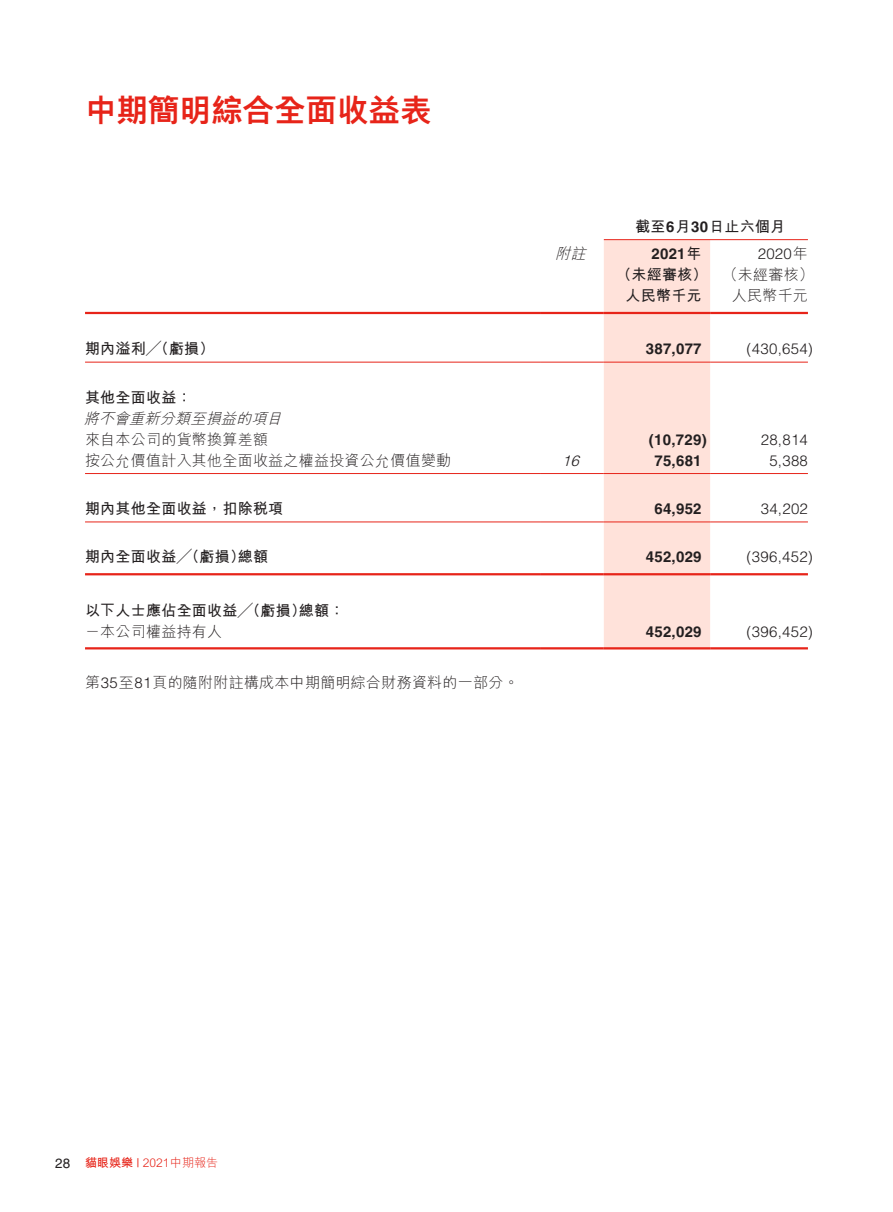
<style>
.page{position:relative;width:893px;height:1212px;background:#fff}
.page>*{position:absolute;margin:0;border:0;box-sizing:border-box;transform-origin:0 0}
.t1{font:800 31.5px "M Hei HK";color:#e72419}
.t2{font:700 15px/21px "M Hei HK";letter-spacing:.02em;color:#231f20}
.t3{font:300 15px "M Hei HK";letter-spacing:.02em;color:#231f20}
.t4{font:300 15px "Helvetica LT Std";letter-spacing:.02em;color:#231f20}
.t5{font:700 15px "Helvetica LT Std";letter-spacing:.02em;color:#231f20}
.t6{font:italic 300 15px "M Hei HK";color:#231f20}
.t7{font:italic 300 15px "Helvetica LT Std";color:#231f20}
.t8{font:300 12px "M Hei HK";color:#e72419}
.s1{font-family:"Helvetica LT Std"}
.s2{font-family:"M Hei HK"}
.s3{font-weight:300}
.s4{font-family:"Helvetica LT Std";font-weight:400;font-size:13.5px;color:#231f20}
.s5{font-weight:700}
.s6{font-family:"Helvetica LT Std";font-weight:400}
</style>
<div class="page">
<div style="left:604px;top:240px;width:106px;height:407px;background:#ffe2da"></div>
<hr style="left:604px;top:239px;width:204px;height:1px;background:#e72419">
<hr style="left:85px;top:312px;width:455px;height:2px;background:#e72419">
<hr style="left:540px;top:312px;width:64px;height:2px;background:#e72419">
<hr style="left:604px;top:312px;width:106px;height:2px;background:#e72419">
<hr style="left:710px;top:312px;width:98px;height:2px;background:#e72419">
<hr style="left:85px;top:362px;width:455px;height:1px;background:#e72419">
<hr style="left:540px;top:362px;width:64px;height:1px;background:#e72419">
<hr style="left:604px;top:362px;width:106px;height:1px;background:#e72419">
<hr style="left:710px;top:362px;width:98px;height:1px;background:#e72419">
<hr style="left:85px;top:473px;width:455px;height:1px;background:#e72419">
<hr style="left:540px;top:473px;width:64px;height:1px;background:#e72419">
<hr style="left:604px;top:473px;width:106px;height:1px;background:#e72419">
<hr style="left:710px;top:473px;width:98px;height:1px;background:#e72419">
<hr style="left:85px;top:521px;width:455px;height:1px;background:#e72419">
<hr style="left:540px;top:521px;width:64px;height:1px;background:#e72419">
<hr style="left:604px;top:521px;width:106px;height:1px;background:#e72419">
<hr style="left:710px;top:521px;width:98px;height:1px;background:#e72419">
<hr style="left:85px;top:573px;width:455px;height:2px;background:#e72419">
<hr style="left:540px;top:573px;width:64px;height:2px;background:#e72419">
<hr style="left:604px;top:573px;width:106px;height:2px;background:#e72419">
<hr style="left:710px;top:573px;width:98px;height:2px;background:#e72419">
<hr style="left:85px;top:647px;width:455px;height:2px;background:#e72419">
<hr style="left:540px;top:647px;width:64px;height:2px;background:#e72419">
<hr style="left:604px;top:647px;width:106px;height:2px;background:#e72419">
<hr style="left:710px;top:647px;width:98px;height:2px;background:#e72419">
<h1 class="t1" style="left:85px;top:94px;width:348px">中期簡明綜合全面收益表</h1>
<p class="t2" style="left:635px;top:214px;width:152px">截至<span class="s1">6</span>月<span class="s1">30</span>日止六個月</p>
<p class="t6" style="left:555px;top:246px;width:36px">附註</p>
<p class="t5" style="left:651px;top:245px;width:52px">2021<span class="s2">年</span></p>
<p class="t4" style="left:758px;top:244px;width:52px">2020<span class="s2">年</span></p>
<p class="t2" style="left:625px;top:263px;width:190px;text-indent:-9px">（未經審核） <span class="s3">（未經審核）</span>人民幣千元</p>
<p class="t3" style="left:732px;top:288px;width:78px">人民幣千元</p>
<p class="t2" style="left:85px;top:337px;width:131px">期內溢利╱（虧損）</p>
<p class="t5" style="left:646px;top:340px;width:57px">387,077</p>
<p class="t4" style="left:747px;top:339px;width:68px">(430,654)</p>
<p class="t2" style="left:85px;top:385px;width:108px">其他全面收益：</p>
<p class="t6" style="left:83px;top:410px;width:204px">將不會重新分類至損益的項目</p>
<p class="t3" style="left:85px;top:431px;width:184px">來自本公司的貨幣換算差額</p>
<p class="t5" style="left:649px;top:430px;width:59px">(10,729)</p>
<p class="t4" style="left:761px;top:430px;width:49px">28,814</p>
<p class="t3" style="left:85px;top:452px;width:368px">按公允價值計入其他全面收益之權益投資公允價值變動</p>
<p class="t7" style="left:562px;top:451px;width:23px">16</p>
<p class="t5" style="left:654px;top:451px;width:49px">75,681</p>
<p class="t4" style="left:769px;top:451px;width:40px">5,388</p>
<p class="t2" style="left:85px;top:497px;width:200px">期內其他全面收益，扣除稅項</p>
<p class="t5" style="left:654px;top:500px;width:49px">64,952</p>
<p class="t4" style="left:761px;top:499px;width:49px">34,202</p>
<p class="t2" style="left:85px;top:545px;width:185px">期內全面收益╱（虧損）總額</p>
<p class="t5" style="left:646px;top:548px;width:57px">452,029</p>
<p class="t4" style="left:747px;top:548px;width:68px">(396,452)</p>
<p class="t2" style="left:85px;top:598px;width:261px">以下人士應佔全面收益╱（虧損）總額：</p>
<p class="t3" style="left:85px;top:623px;width:139px">－本公司權益持有人</p>
<p class="t5" style="left:646px;top:622px;width:57px">452,029</p>
<p class="t4" style="left:747px;top:622px;width:68px">(396,452)</p>
<p class="t3" style="left:85px;top:674px;width:435px">第<span class="s1">35</span>至<span class="s1">81</span>頁的隨附附註構成本中期簡明綜合財務資料的一部分。</p>
<p class="t8" style="left:55px;top:1157px;width:164px"><span class="s4">28</span> <span class="s5">貓眼娛樂</span> <span class="s6">|</span> 2021中期報告</p>
</div>
